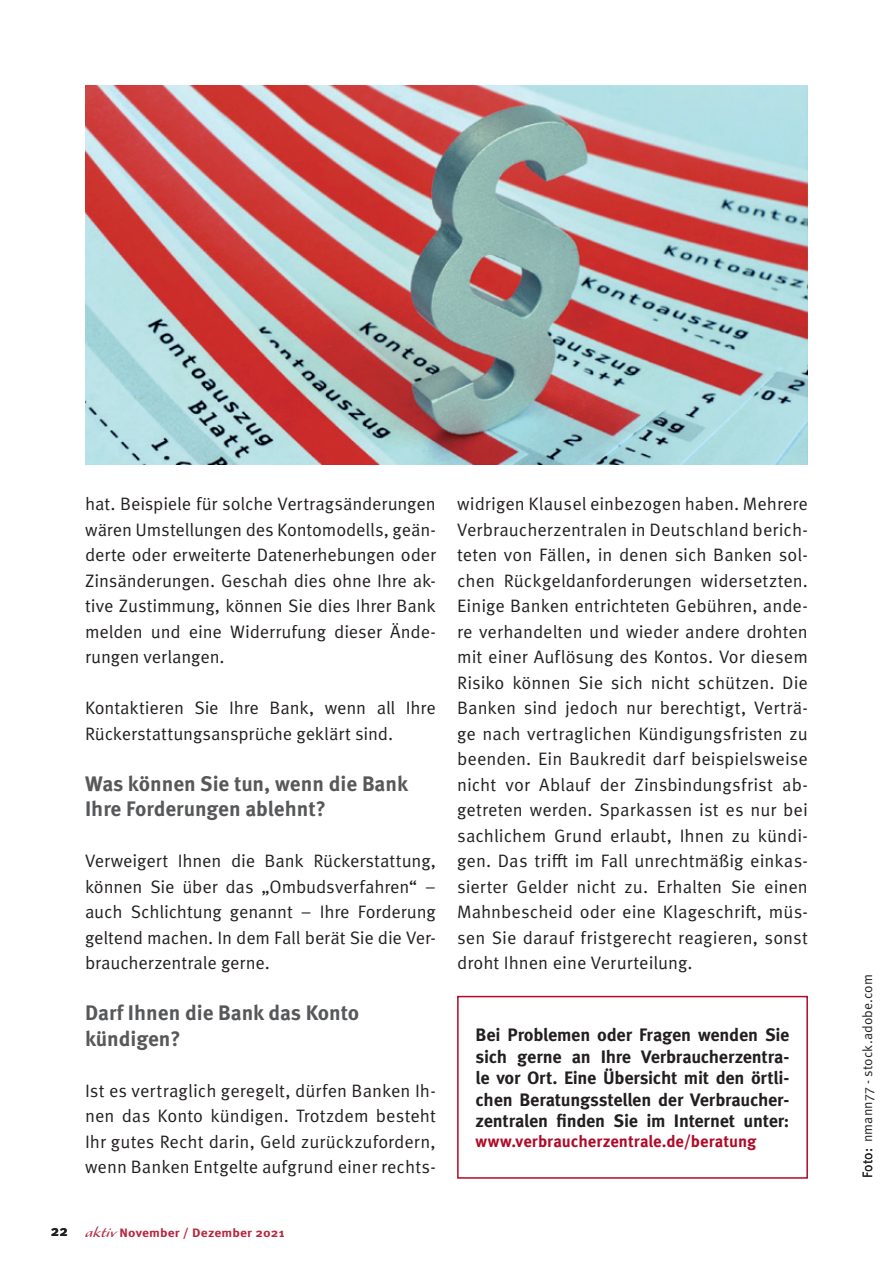
<style>
.page{position:relative;width:893px;height:1263px;background:#fff}
.page>*{position:absolute;margin:0;border:0;box-sizing:border-box;transform-origin:0 0}
.Fließtext{font:700 21px/25.5px "Meta Pro";color:#57585a}
.Fließtext-2{font:18px/25.5px "Meta Pro Norm";letter-spacing:-.005em;color:#231f20;text-align:justify}
.Fließtext-3{font:700 18px/21.6px "Meta Pro";letter-spacing:-.015em;color:#231f20;text-align:justify}
.Fließtext-4{font:700 16.5px "Meta Pro";letter-spacing:-.005em;color:#b00a27}
.Fließtext-5{font:13.5px "Meta Pro Norm";letter-spacing:.005em;color:#231f20}
.t1{font:700 12.15px "Meta Pro";letter-spacing:.01em;color:#b62841;scale:1.11 1}
.s1{font-size:15px;color:#231f20}
.s2{font-family:"Alexa Std";font-weight:400;font-size:16.2px}
</style>
<div class="page">
<img style="left:86px;top:86px;width:721px;height:379px">
<div style="left:457px;top:996px;width:351px;height:183px;border:2px solid #b00a27"></div>
<p class="Fließtext-2" style="left:85px;top:490px;width:352px">hat. Beispiele für solche Vertragsänderungen wären Umstellungen des Kontomodells, geän&shy;derte oder erweiterte Datenerhebungen oder Zinsänderungen. Geschah dies ohne Ihre ak&shy;tive Zustimmung, können Sie dies Ihrer Bank melden und eine Widerrufung dieser Ände&shy;rungen verlangen.</p>
<p class="Fließtext-2" style="left:85px;top:694px;width:352px">Kontaktieren Sie Ihre Bank, wenn all Ihre<br>Rückerstattungsansprüche geklärt sind.</p>
<p class="Fließtext" style="left:85px;top:769px;width:325px">Was können Sie tun, wenn die Bank<br>Ihre Forderungen ablehnt?</p>
<p class="Fließtext-2" style="left:85px;top:847px;width:352px">Verweigert Ihnen die Bank Rückerstattung, können Sie über das „Ombudsverfahren“ – auch Schlichtung genannt – Ihre Forderung geltend machen. In dem Fall berät Sie die Ver&shy;braucherzentrale gerne.</p>
<p class="Fließtext" style="left:85px;top:999px;width:276px">Darf Ihnen die Bank das Konto kündigen?</p>
<p class="Fließtext-2" style="left:85px;top:1076px;width:352px">Ist es vertraglich geregelt, dürfen Banken Ih&shy;nen das Konto kündigen. Trotzdem besteht Ihr gutes Recht darin, Geld zurückzufordern, wenn Banken Entgelte aufgrund einer rechts-</p>
<p class="t1" style="left:51px;top:1223px;width:212px"><span class="s1">22</span> <span class="s2">aktiv</span> November / Dezember 2021</p>
<p class="Fließtext-2" style="left:457px;top:490px;width:352px">widrigen Klausel einbezogen haben. Mehrere Verbraucherzentralen in Deutschland berich&shy;teten von Fällen, in denen sich Banken sol&shy;chen Rückgeldanforderungen widersetzten.<br>Einige Banken entrichteten Gebühren, ande&shy;re verhandelten und wieder andere drohten mit einer Auflösung des Kontos. Vor diesem Risiko können Sie sich nicht schützen. Die Banken sind jedoch nur berechtigt, Verträ&shy;ge nach vertraglichen Kündigungsfristen zu beenden. Ein Baukredit darf beispielsweise nicht vor Ablauf der Zinsbindungsfrist ab&shy;getreten werden. Sparkassen ist es nur bei sachlichem Grund erlaubt, Ihnen zu kündi&shy;gen. Das trifft im Fall unrechtmäßig einkas&shy;sierter Gelder nicht zu. Erhalten Sie einen Mahnbescheid oder eine Klageschrift, müs&shy;sen Sie darauf fristgerecht reagieren, sonst droht Ihnen eine Verurteilung.</p>
<p class="Fließtext-3" style="left:476px;top:1023px;width:315px">Bei Problemen oder Fragen wenden Sie sich gerne an Ihre Verbraucherzentra&shy;le vor Ort. Eine Übersicht mit den örtli&shy;chen Beratungsstellen der Verbraucher&shy;zentralen finden Sie im Internet unter:</p>
<p class="Fließtext-4" style="left:476px;top:1128px;width:282px">www.verbraucherzentrale.de/beratung</p>
<p class="Fließtext-5" style="left:857px;top:1178px;width:205px;rotate:-90deg">Foto: nmann77 - stock.adobe.com</p>
</div>
